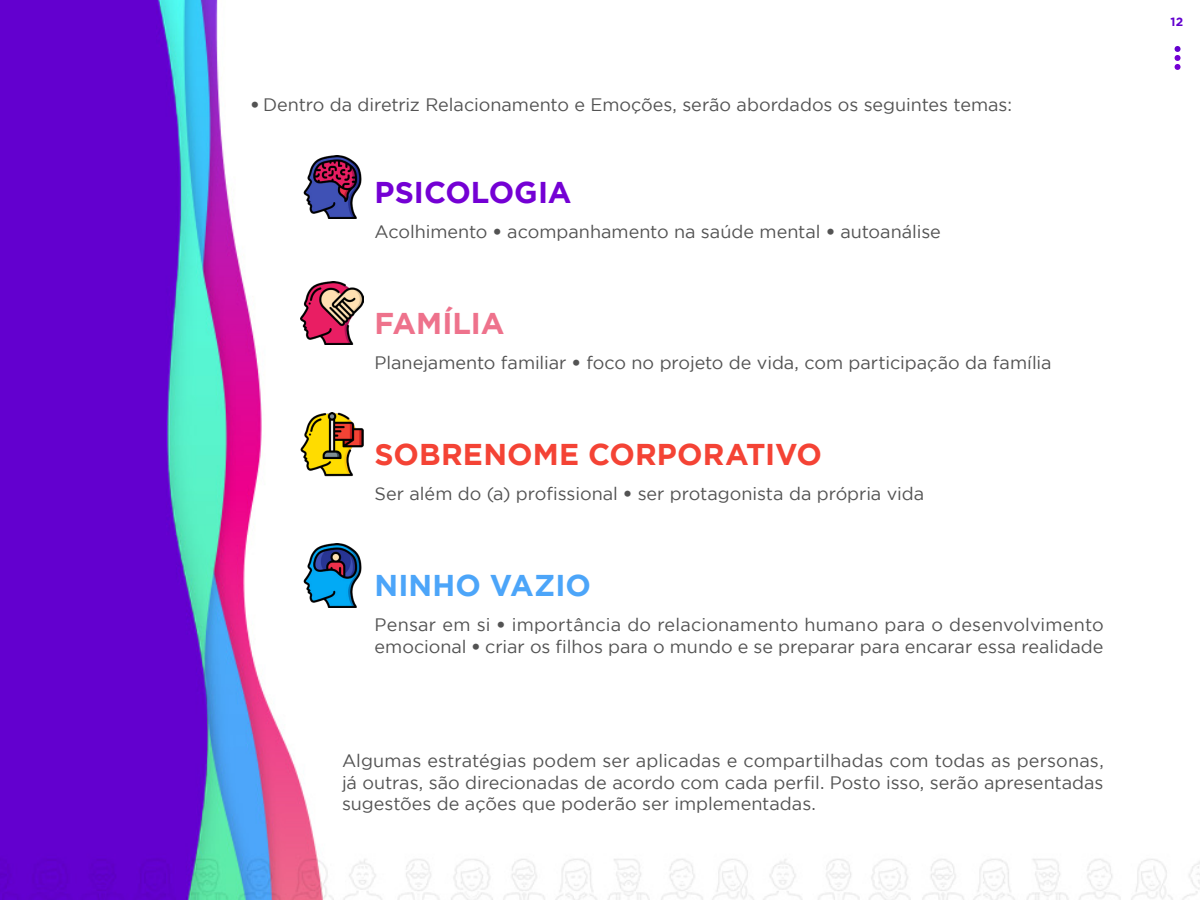
<style>
.page{position:relative;width:1200px;height:900px;background:#fff}
.page>*{position:absolute;margin:0;border:0;box-sizing:border-box;transform-origin:0 0}
.t1{font:700 30px "Gotham";color:#f44335}
.t2{font:700 30px "Gotham";color:#7400d4}
.t3{font:700 30px "Gotham";letter-spacing:.005em;color:#4ca5f9}
.t4{font:700 30px "Gotham";letter-spacing:-.005em;color:#ee728c}
.t5{font:18px/21.6px "Gotham";color:#535353;text-align:justify}
.t6{font:700 12px "Gotham";color:#6300cf}
.s1{font-weight:900}
</style>
<div class="page">
<img style="left:0;top:0;width:1200px;height:900px">
<img style="left:300px;top:155px;width:64px;height:64px">
<img style="left:300px;top:281px;width:64px;height:64px">
<img style="left:300px;top:413px;width:64px;height:63px">
<img style="left:300px;top:544px;width:64px;height:64px">
<div style="left:1166px;top:9px;width:23px;height:24px;background:#fff;border-radius:50%"></div>
<svg style="left:1174px;top:46px;width:7px;height:24px"></svg>
<p class="t5" style="left:250px;top:94px;width:763px"><span class="s1">•</span> Dentro da diretriz Relacionamento e Emoções, serão abordados os seguintes temas:</p>
<p class="t2" style="left:375px;top:175px;width:199px">PSICOLOGIA</p>
<p class="t5" style="left:375px;top:220px;width:568px">Acolhimento <span class="s1">•</span> acompanhamento na saúde mental <span class="s1">•</span> autoanálise</p>
<p class="t4" style="left:375px;top:306px;width:131px">FAMÍLIA</p>
<p class="t5" style="left:375px;top:351px;width:679px">Planejamento familiar <span class="s1">•</span> foco no projeto de vida, com participação da família</p>
<p class="t1" style="left:375px;top:437px;width:449px">SOBRENOME CORPORATIVO</p>
<p class="t5" style="left:375px;top:483px;width:551px">Ser além do (a) profissional <span class="s1">•</span> ser protagonista da própria vida</p>
<p class="t3" style="left:375px;top:568px;width:218px">NINHO VAZIO</p>
<p class="t5" style="left:375px;top:614px;width:731px">Pensar em si <span class="s1">•</span> importância do relacionamento humano para o desenvolvimento emocional <span class="s1">•</span> criar os filhos para o mundo e se preparar para encarar essa realidade</p>
<p class="t5" style="left:342px;top:750px;width:763px">Algumas estratégias podem ser aplicadas e compartilhadas com todas as personas, já outras, são direcionadas de acordo com cada perfil. Posto isso, serão apresentadas sugestões de ações que poderão ser implementadas.</p>
<p class="t6" style="left:1171px;top:14px;width:14px">12</p>
</div>
